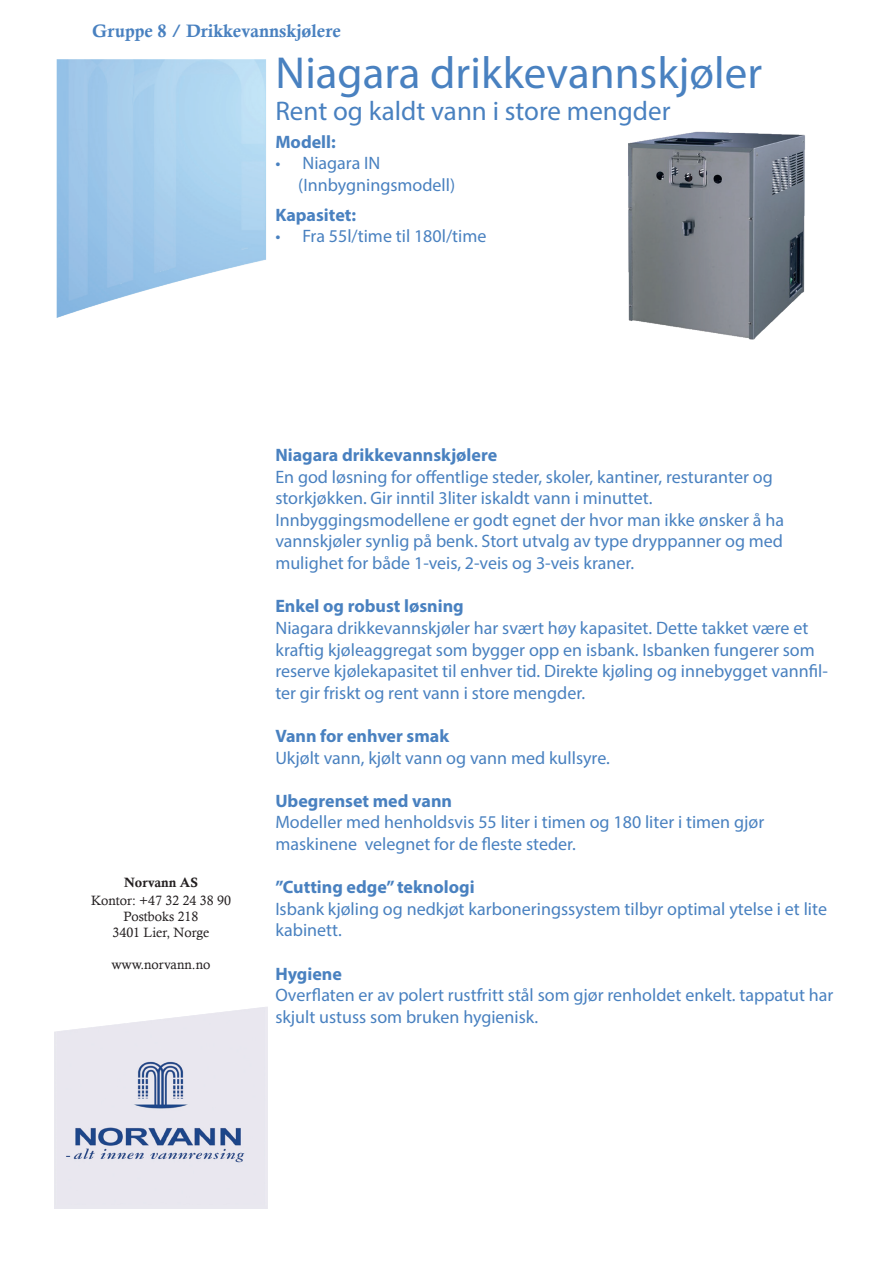
<style>
.page{position:relative;width:893px;height:1263px;background:#fff}
.page>*{position:absolute;margin:0;border:0;box-sizing:border-box;transform-origin:0 0}
.t1{font:45px "Myriad Pro";color:#4981c0}
.t2{font:27px "Myriad Pro";color:#4981c0}
.t3{font:18px/21.6px "Myriad Pro";color:#4981c0}
.t4{font:700 18px "Myriad Pro";color:#4981c0}
.t5{font:18px "Calis MT Bol";color:#4981c0}
.t6{font:13.5px/16.2px "Calisto";color:#231f20;text-align:center}
.t7{font:13.5px "Calis MT Bol";color:#231f20}
</style>
<div class="page">
<img style="left:628px;top:131px;width:177px;height:209px">
<img style="left:56px;top:59px;width:210px;height:259px">
<img style="left:54px;top:1007px;width:214px;height:202px">
<p class="t5" style="left:92px;top:21px;width:250px">Gruppe 8 / Drikkevannskjølere</p>
<h1 class="t1" style="left:275px;top:45px;width:488px">Niagara drikkevannskjøler</h1>
<h2 class="t2" style="left:275px;top:94px;width:397px">Rent og kaldt vann i store mengder</h2>
<p class="t4" style="left:275px;top:130px;width:62px">Modell:</p>
<p class="t3" style="left:298px;top:152px;width:158px;text-indent:-23px">• Niagara IN (Innbygningsmodell)</p>
<p class="t4" style="left:275px;top:203px;width:82px">Kapasitet:</p>
<p class="t3" style="left:275px;top:225px;width:213px">• Fra 55l/time til 180l/time</p>
<p class="t7" style="left:124px;top:874px;width:75px">Norvann AS</p>
<p class="t6" style="left:91px;top:892px;width:141px">Kontor: +47 32 24 38 90<br>Postboks 218<br>3401 Lier, Norge</p>
<p class="t6" style="left:111px;top:956px;width:101px">www.norvann.no</p>
<p class="t4" style="left:275px;top:443px;width:223px">Niagara drikkevannskjølere</p>
<p class="t3" style="left:275px;top:466px;width:510px">En god løsning for offentlige steder, skoler, kantiner, resturanter og storkjøkken. Gir inntil 3liter iskaldt vann i minuttet.<br>Innbyggingsmodellene er godt egnet der hvor man ikke ønsker å ha vannskjøler synlig på benk. Stort utvalg av type dryppanner og med mulighet for både 1-veis, 2-veis og 3-veis kraner.</p>
<p class="t4" style="left:275px;top:594px;width:190px">Enkel og robust løsning</p>
<p class="t3" style="left:275px;top:617px;width:554px">Niagara drikkevannskjøler har svært høy kapasitet. Dette takket være et kraftig kjøleaggregat som bygger opp en isbank. Isbanken fungerer som reserve kjølekapasitet til enhver tid. Direkte kjøling og innebygget vannfil&shy;ter gir friskt og rent vann i store mengder.</p>
<p class="t4" style="left:275px;top:724px;width:175px">Vann for enhver smak</p>
<p class="t3" style="left:275px;top:746px;width:336px">Ukjølt vann, kjølt vann og vann med kullsyre.</p>
<p class="t4" style="left:275px;top:789px;width:178px">Ubegrenset med vann</p>
<p class="t3" style="left:275px;top:811px;width:490px">Modeller med henholdsvis 55 liter i timen og 180 liter i timen gjør maskinene velegnet for de fleste steder.</p>
<p class="t4" style="left:275px;top:875px;width:201px">”Cutting edge” teknologi</p>
<p class="t3" style="left:275px;top:898px;width:553px">Isbank kjøling og nedkjøt karboneringssystem tilbyr optimal ytelse i et lite kabinett.</p>
<p class="t4" style="left:275px;top:962px;width:68px">Hygiene</p>
<p class="t3" style="left:275px;top:984px;width:560px">Overflaten er av polert rustfritt stål som gjør renholdet enkelt. tappatut har skjult ustuss som bruken hygienisk.</p>
</div>
